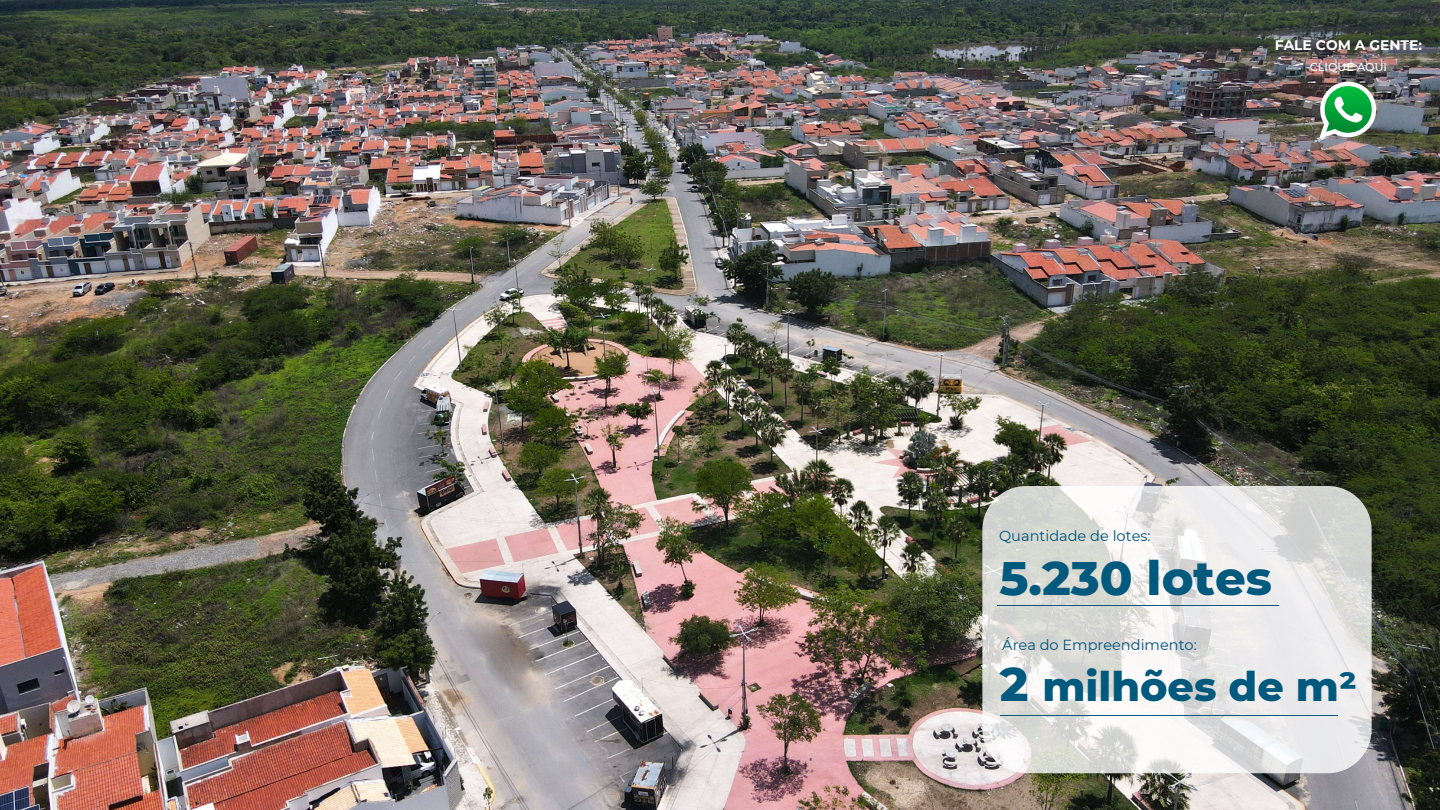
<style>
.page{position:relative;width:1440px;height:810px;background:#fff}
.page>*{position:absolute;margin:0;border:0;box-sizing:border-box;transform-origin:0 0}
.t1{font:800 48px "Montserrat";color:#02597e}
.t2{font:800 41.25px "Montserrat";color:#02597e}
.t3{font:14.55px "Montserrat";color:#00537d}
.t4{font:700 13.88px "Montserrat";color:#fff}
.t5{font:500 11.25px "Montserrat";color:#fff}
.s1{font-size:48px}
</style>
<div class="page">
<img style="left:0;top:0;width:1440px;height:810px">
<svg style="left:982px;top:486px;width:390px;height:287px"></svg>
<hr style="left:998px;top:605px;width:281px;height:1px;background:#015980">
<svg style="left:1319px;top:82px;width:57px;height:57px"></svg>
<hr style="left:1000px;top:715px;width:337px;height:1px;background:#015980">
<p class="t4" style="left:1275px;top:35px;width:149px">FALE COM A GENTE:</p>
<p class="t5" style="left:1310px;top:59px;width:79px">CLIQUE AQUI</p>
<p class="t3" style="left:999px;top:526px;width:153px">Quantidade de lotes:</p>
<h1 class="t1" style="left:999px;top:543px;width:274px">5.230 lotes</h1>
<p class="t3" style="left:1002px;top:635px;width:196px">Área do Empreendimento:</p>
<h2 class="t2" style="left:1000px;top:656px;width:359px"><span class="s1">2</span> milhões de m2</h2>
</div>
